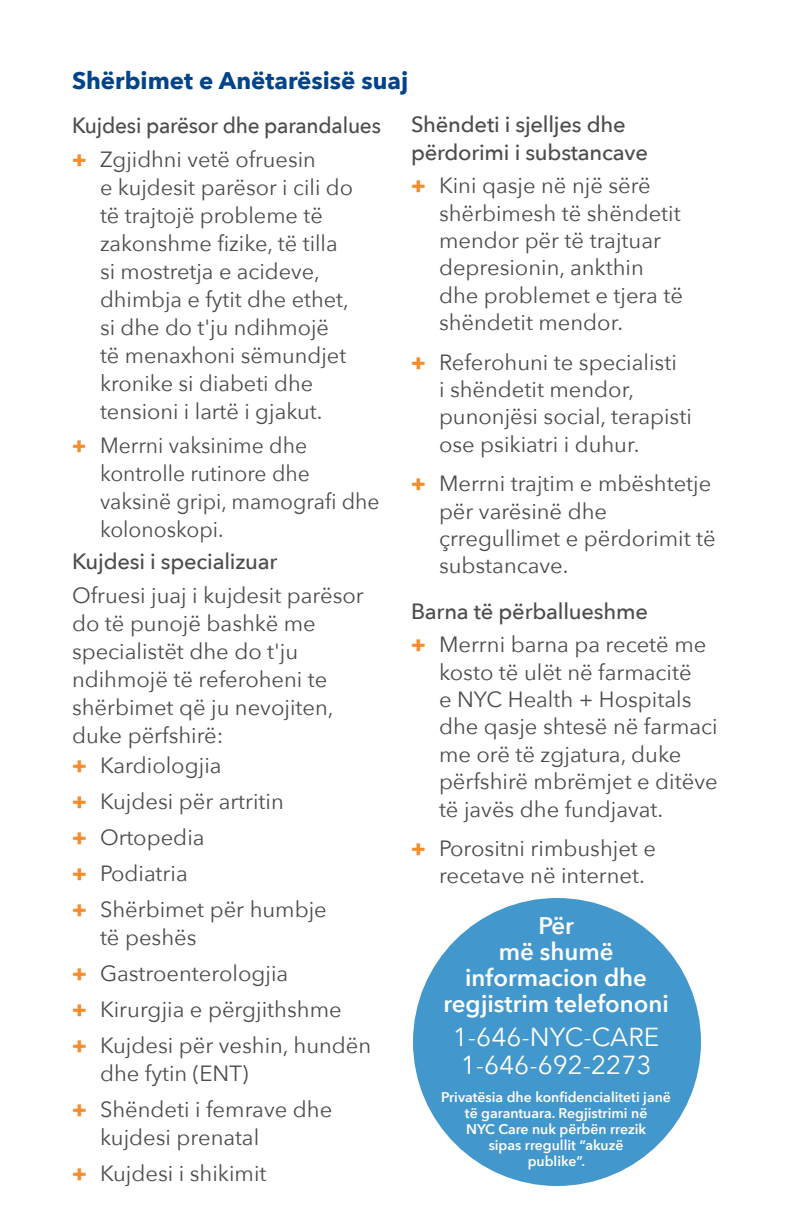
<style>
.page{position:relative;width:792px;height:1224px;background:#fff}
.page>*{position:absolute;margin:0;border:0;box-sizing:border-box;transform-origin:0 0}
.text_subhead{font:26px/28px "Avenir Next";color:#fff;text-align:center}
.text_subhead-2{font:600 24px/26px "Avenir Next";color:#fff;text-align:center}
.text_subhead-3{font:700 24px "Avenir Next";color:#01448c}
.text{font:22px/27.4px "Avenir Next";color:#4b4c4d}
.text_subhead2{font:500 22px/27.4px "Avenir Next";letter-spacing:-.01em;color:#4b4c4d}
.text-2{font:22px/28px "Avenir Next";color:#4b4c4d;scale:.96 1}
.text_subhead2-2{font:500 22px "Avenir Next";letter-spacing:-.01em;color:#4b4c4d;scale:.95 1}
.text_list{font:600 14px/16px "Avenir Next";color:#fff;text-align:center}
.s1{font-weight:800;color:#f68c2c}
</style>
<div class="page">
<div style="left:413px;top:898px;width:288px;height:288px;background:#4298cd;border-radius:50%"></div>
<p class="text_subhead-3" style="left:72px;top:60px;width:338px">Shërbimet e Anëtarësisë suaj</p>
<p class="text_subhead2-2" style="left:72px;top:107px;width:327px">Kujdesi parësor dhe parandalues</p>
<p class="text" style="left:100px;top:144px;width:255px;line-height:28px;text-indent:-28px"><span class="s1">+</span> Zgjidhni vetë ofruesin<br>e kujdesit parësor i cili do të trajtojë probleme të zakonshme fizike, të tilla si mostretja e acideve, dhimbja e fytit dhe ethet, si dhe do t'ju ndihmojë të menaxhoni sëmundjet kronike si diabeti dhe tensioni i lartë i gjakut.</p>
<p class="text-2" style="left:100px;top:430px;width:293px;text-indent:-28px"><span class="s1">+</span> Merrni vaksinime dhe kontrolle rutinore dhe vaksinë gripi, mamografi dhe kolonoskopi.</p>
<p class="text_subhead2" style="left:72px;top:547px;width:207px">Kujdesi i specializuar</p>
<p class="text" style="left:72px;top:580px;width:293px;line-height:28px">Ofruesi juaj i kujdesit parësor do të punojë bashkë me specialistët dhe do t'ju ndihmojë të referoheni te shërbimet që ju nevojiten, duke përfshirë:</p>
<p class="text" style="left:72px;top:751px;width:151px"><span class="s1">+</span> Kardiologjia</p>
<p class="text" style="left:72px;top:787px;width:213px"><span class="s1">+</span> Kujdesi për artritin</p>
<p class="text" style="left:72px;top:823px;width:134px"><span class="s1">+</span> Ortopedia</p>
<p class="text" style="left:72px;top:859px;width:117px"><span class="s1">+</span> Podiatria</p>
<p class="text" style="left:100px;top:894px;width:228px;line-height:28px;text-indent:-28px"><span class="s1">+</span> Shërbimet për humbje të peshës</p>
<p class="text" style="left:72px;top:959px;width:218px"><span class="s1">+</span> Gastroenterologjia</p>
<p class="text" style="left:72px;top:995px;width:271px"><span class="s1">+</span> Kirurgjia e përgjithshme</p>
<p class="text" style="left:100px;top:1030px;width:273px;line-height:28px;text-indent:-28px"><span class="s1">+</span> Kujdesi për veshin, hundën dhe fytin (ENT)</p>
<p class="text" style="left:100px;top:1094px;width:234px;line-height:28px;text-indent:-28px"><span class="s1">+</span> Shëndeti i femrave dhe kujdesi prenatal</p>
<p class="text" style="left:72px;top:1159px;width:196px"><span class="s1">+</span> Kujdesi i shikimit</p>
<p class="text_subhead2" style="left:411px;top:110px;width:239px">Shëndeti i sjelljes dhe përdorimi i substancave</p>
<p class="text" style="left:439px;top:171px;width:246px;text-indent:-28px"><span class="s1">+</span> Kini qasje në një sërë shërbimesh të shëndetit mendor për të trajtuar depresionin, ankthin dhe problemet e tjera të shëndetit mendor.</p>
<p class="text" style="left:439px;top:347px;width:254px;text-indent:-28px"><span class="s1">+</span> Referohuni te specialisti<br>i shëndetit mendor, punonjësi social, terapisti ose psikiatri i duhur.</p>
<p class="text" style="left:439px;top:469px;width:278px;text-indent:-28px"><span class="s1">+</span> Merrni trajtim e mbështetje për varësinë dhe çrregullimet e përdorimit të substancave.</p>
<p class="text_subhead2" style="left:411px;top:597px;width:238px">Barna të përballueshme</p>
<p class="text" style="left:439px;top:630px;width:280px;text-indent:-28px"><span class="s1">+</span> Merrni barna pa recetë me kosto të ulët në farmacitë<br>e NYC Health + Hospitals dhe qasje shtesë në farmaci me orë të zgjatura, duke përfshirë mbrëmjet e ditëve të javës dhe fundjavat.</p>
<p class="text" style="left:439px;top:834px;width:219px;text-indent:-28px"><span class="s1">+</span> Porositni rimbushjet e recetave në internet.</p>
<p class="text_subhead-2" style="left:443px;top:913px;width:227px">Për<br>më shumë informacion dhe regjistrim telefononi</p>
<p class="text_subhead" style="left:453px;top:1022px;width:208px">1-646-NYC-CARE<br>1-646-692-2273</p>
<p class="text_list" style="left:441px;top:1089px;width:231px">Privatësia dhe konfidencialiteti janë të garantuara. Regjistrimi në<br>NYC Care nuk përbën rrezik<br>sipas rregullit “akuzë<br>publike”.</p>
</div>
